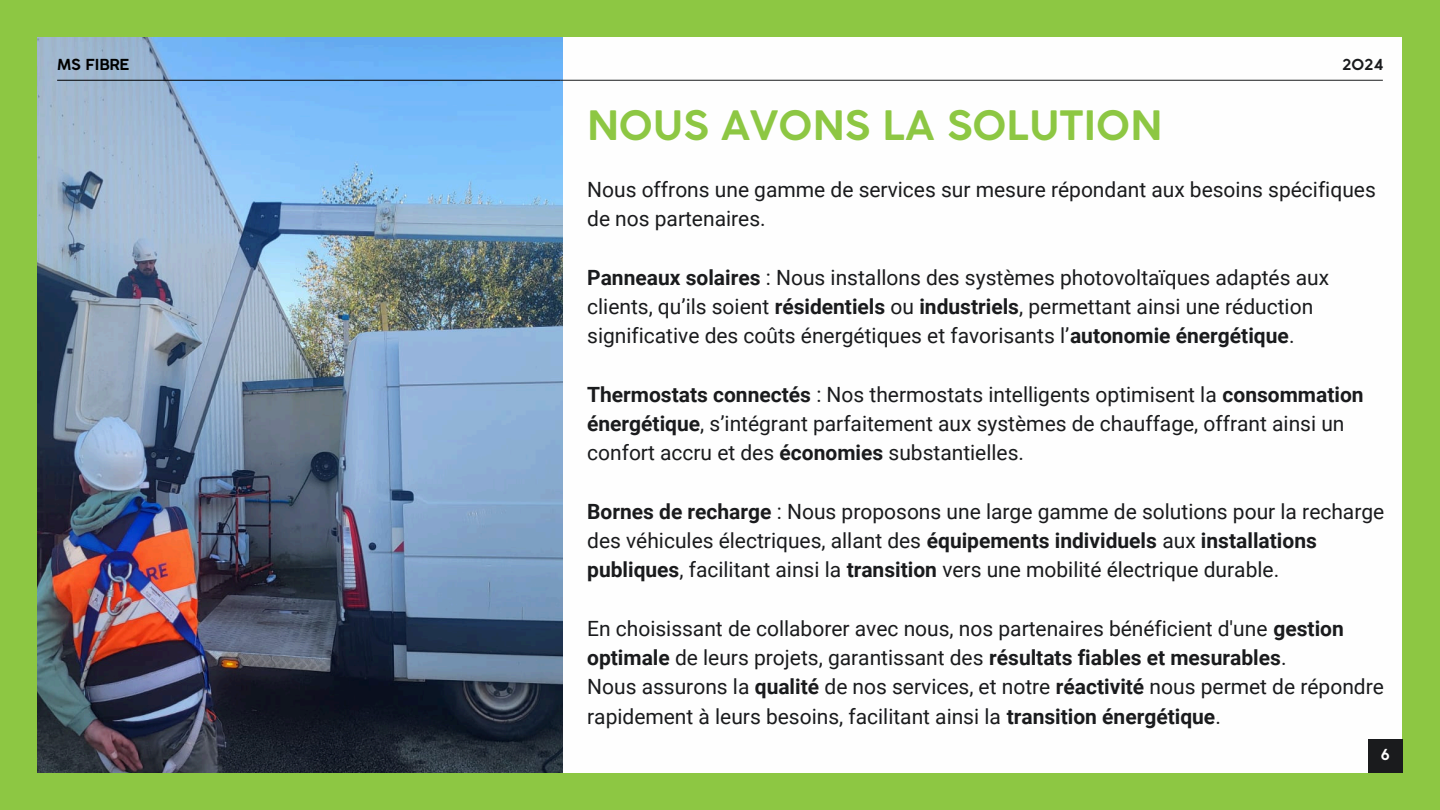
<style>
.page{position:relative;width:1440px;height:810px;background:#8dc743}
.page>*{position:absolute;margin:0;border:0;box-sizing:border-box;transform-origin:0 0}
.t1{font:700 40px "Coco Gothic";color:#8dc743}
.t2{font:21px/29.2px "Roboto";color:#1a1b1d}
.t3{font:700 15px "Coco Gothic";color:#000}
.t4{font:700 15px "Coco Gothic";color:#1a1b1d}
.t5{font:700 15px "Coco Gothic";color:#fff}
.s1{font-weight:700}
</style>
<div class="page">
<div style="left:38px;top:37px;width:1364px;height:736px;background:#fefefe"></div>
<img style="left:38px;top:37px;width:525px;height:736px">
<div style="left:1368px;top:739px;width:34px;height:34px;background:#1a1b1d"></div>
<hr style="left:57px;top:80px;width:503px;height:1px;background:#000">
<hr style="left:560px;top:80px;width:823px;height:1px;background:#1a1b1d">
<h2 class="t3" style="left:57px;top:59px;width:74px">MS FIBRE</h2>
<h2 class="t4" style="left:1342px;top:59px;width:42px">2024</h2>
<p class="t1" style="left:587px;top:110px;width:576px">NOUS AVONS LA SOLUTION</p>
<p class="t2" style="left:587px;top:175px;width:790px">Nous offrons une gamme de services sur mesure répondant aux besoins spécifiques de nos partenaires.</p>
<p class="t2" style="left:587px;top:263px;width:743px"><span class="s1">Panneaux solaires</span> : Nous installons des systèmes photovoltaïques adaptés aux clients, qu’ils soient <span class="s1">résidentiels</span> ou <span class="s1">industriels</span>, permettant ainsi une réduction significative des coûts énergétiques et favorisants l’<span class="s1">autonomie énergétique</span>.</p>
<h1 class="t2" style="left:587px;top:380px;width:778px"><span class="s1">Thermostats connectés</span> : Nos thermostats intelligents optimisent la <span class="s1">consommation énergétique</span>, s’intégrant parfaitement aux systèmes de chauffage, offrant ainsi un confort accru et des <span class="s1">économies</span> substantielles.</h1>
<h2 class="t2" style="left:587px;top:497px;width:799px"><span class="s1">Bornes de recharge</span> : Nous proposons une large gamme de solutions pour la recharge des véhicules électriques, allant des <span class="s1">équipements individuels</span> aux <span class="s1">installations publiques</span>, facilitant ainsi la <span class="s1">transition</span> vers une mobilité électrique durable.</h2>
<h2 class="t2" style="left:587px;top:614px;width:798px">En choisissant de collaborer avec nous, nos partenaires bénéficient d'une <span class="s1">gestion optimale</span> de leurs projets, garantissant des <span class="s1">résultats fiables et mesurables</span>.<br>Nous assurons la <span class="s1">qualité</span> de nos services, et notre <span class="s1">réactivité</span> nous permet de répondre rapidement à leurs besoins, facilitant ainsi la <span class="s1">transition énergétique</span>.</h2>
<h2 class="t5" style="left:1381px;top:749px;width:10px">6</h2>
</div>
